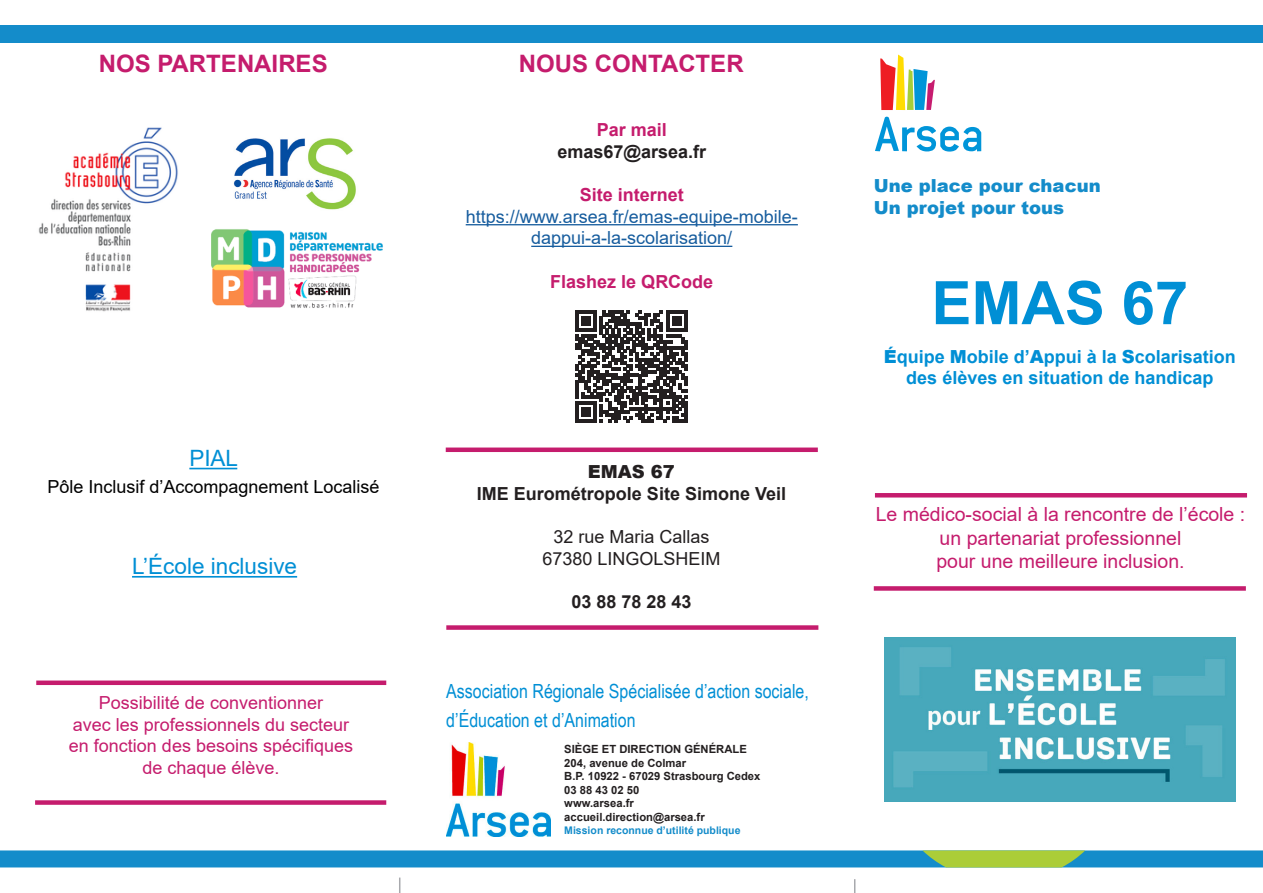
<style>
.page{position:relative;width:1263px;height:893px;background:#fff}
.page>*{position:absolute;margin:0;border:0;box-sizing:border-box;transform-origin:0 0}
.t1{font:700 60px "Arial";color:#008fd5}
.t2{font:700 24px "Arial";color:#c51c6d}
.t3{font:22.5px "Arial";color:#008fd5}
.t4{font:19.5px "Arial";color:#c51c6d}
.t5{font:19.5px/28.8px "Arial Narrow";color:#008fd5}
.t6{font:18px/21.6px "Arial";color:#c51c6d;text-align:center}
.t7{font:18px/21.6px "Arial";color:#175d9e;text-align:center}
.t8{font:700 18px "Arial";color:#008fd5}
.t9{font:700 18px/21.6px "Arial";color:#231f20;text-align:center}
.t10{font:18px "Arial";color:#000}
.t11{font:900 18px "Arial";color:#148cca}
.t12{font:18px "Arial";color:#231f20}
.t13{font:700 18px "Arial";color:#c51c6d}
.t14{font:900 18px "Arial";color:#231f20}
.t15{font:700 11.25px "Arial";color:#231f20}
.t16{font:700 10.5px "Arial";color:#148cca}
.s1{color:#c51c6d}
.s2{font-weight:900}
</style>
<div class="page">
<div style="left:0;top:25px;width:1263px;height:17px;background:#148cca"></div>
<svg style="left:0;top:850px;width:1263px;height:17px;background:#2a96bb"></svg>
<svg style="left:880px;top:55px;width:55px;height:55px"></svg>
<svg style="left:875px;top:117px;width:106px;height:35px"></svg>
<img style="left:447px;top:743px;width:103px;height:93px">
<hr style="left:875px;top:493px;width:372px;height:4px;background:#c51c6d">
<div style="left:874px;top:586px;width:372px;height:5px;background:#c51c6d"></div>
<svg style="left:854px;top:879px;width:1px;height:14px"></svg>
<svg style="left:399px;top:878px;width:1px;height:15px"></svg>
<img style="left:884px;top:638px;width:351px;height:164px">
<hr style="left:466px;top:224px;width:332px;height:1px;background:#175d9e">
<hr style="left:531px;top:246px;width:201px;height:1px;background:#175d9e">
<svg style="left:575px;top:310px;width:112px;height:112px"></svg>
<hr style="left:684px;top:401px;width:3px;height:21px;background:#231f20">
<div style="left:446px;top:447px;width:372px;height:5px;background:#c51c6d"></div>
<div style="left:446px;top:625px;width:372px;height:5px;background:#c51c6d"></div>
<img style="left:233px;top:138px;width:123px;height:72px">
<img style="left:38px;top:127px;width:140px;height:185px">
<img style="left:211px;top:229px;width:172px;height:79px">
<hr style="left:189px;top:468px;width:48px;height:1px;background:#008fd5">
<hr style="left:132px;top:576px;width:165px;height:2px;background:#008fd5">
<div style="left:36px;top:680px;width:350px;height:5px;background:#c51c6d"></div>
<div style="left:35px;top:800px;width:351px;height:5px;background:#c51c6d"></div>
<p class="t2" style="left:99px;top:47px;width:230px">NOS PARTENAIRES</p>
<p class="t2" style="left:519px;top:47px;width:226px">NOUS CONTACTER</p>
<p class="t3" style="left:189px;top:443px;width:50px">PIAL</p>
<p class="t10" style="left:47px;top:475px;width:334px">Pôle Inclusif d’Accompagnement Localisé</p>
<p class="t3" style="left:132px;top:551px;width:167px">L’École inclusive</p>
<p class="t6" style="left:69px;top:692px;width:286px">Possibilité de conventionner<br>avec les professionnels du secteur en fonction des besoins spécifiques de chaque élève.</p>
<p class="t9" style="left:557px;top:119px;width:150px"><span class="s1">Par mail </span>emas67@arsea.fr</p>
<p class="t13" style="left:580px;top:182px;width:106px">Site internet</p>
<p class="t7" style="left:466px;top:206px;width:334px">https://www.arsea.fr/emas-equipe-mobile&shy;dappui-a-la-scolarisation/</p>
<p class="t13" style="left:550px;top:269px;width:165px">Flashez le QRCode</p>
<p class="t14" style="left:588px;top:459px;width:88px">EMAS 67</p>
<p class="t9" style="left:477px;top:483px;width:311px">IME Eurométropole Site Simone Veil</p>
<p class="t12" style="left:553px;top:524px;width:158px">32 rue Maria Callas</p>
<p class="t12" style="left:542px;top:546px;width:180px">67380 LINGOLSHEIM</p>
<p class="t9" style="left:571px;top:591px;width:122px">03 88 78 28 43</p>
<p class="t5" style="left:446px;top:676px;width:364px">Association Régionale Spécialisée d’action sociale, d’Éducation et d’Animation</p>
<p class="t15" style="left:564px;top:741px;width:184px">SIÈGE ET DIRECTION GÉNÉRALE</p>
<p class="t15" style="left:564px;top:755px;width:123px">204, avenue de Colmar</p>
<p class="t15" style="left:564px;top:768px;width:198px">B.P. 10922 - 67029 Strasbourg Cedex</p>
<p class="t15" style="left:564px;top:782px;width:77px">03 88 43 02 50</p>
<p class="t15" style="left:564px;top:795px;width:71px">www.arsea.fr</p>
<p class="t15" style="left:564px;top:809px;width:142px">accueil.direction@arsea.fr</p>
<p class="t16" style="left:564px;top:822px;width:178px">Mission reconnue d’utilité publique</p>
<p class="t11" style="left:874px;top:173px;width:228px">Une place pour chacun</p>
<p class="t11" style="left:874px;top:194px;width:192px">Un projet pour tous</p>
<p class="t1" style="left:931px;top:261px;width:258px">EMAS 67</p>
<p class="t8" style="left:884px;top:344px;width:354px"><span class="s2">É</span>quipe <span class="s2">M</span>obile d’<span class="s2">A</span>ppui à la <span class="s2">S</span>colarisation</p>
<p class="t8" style="left:906px;top:365px;width:309px">des élèves en situation de handicap</p>
<p class="t4" style="left:876px;top:501px;width:371px">Le médico-social à la rencontre de l’école :</p>
<p class="t4" style="left:940px;top:524px;width:243px">un partenariat professionnel</p>
<p class="t4" style="left:936px;top:548px;width:250px">pour une meilleure inclusion.</p>
</div>
